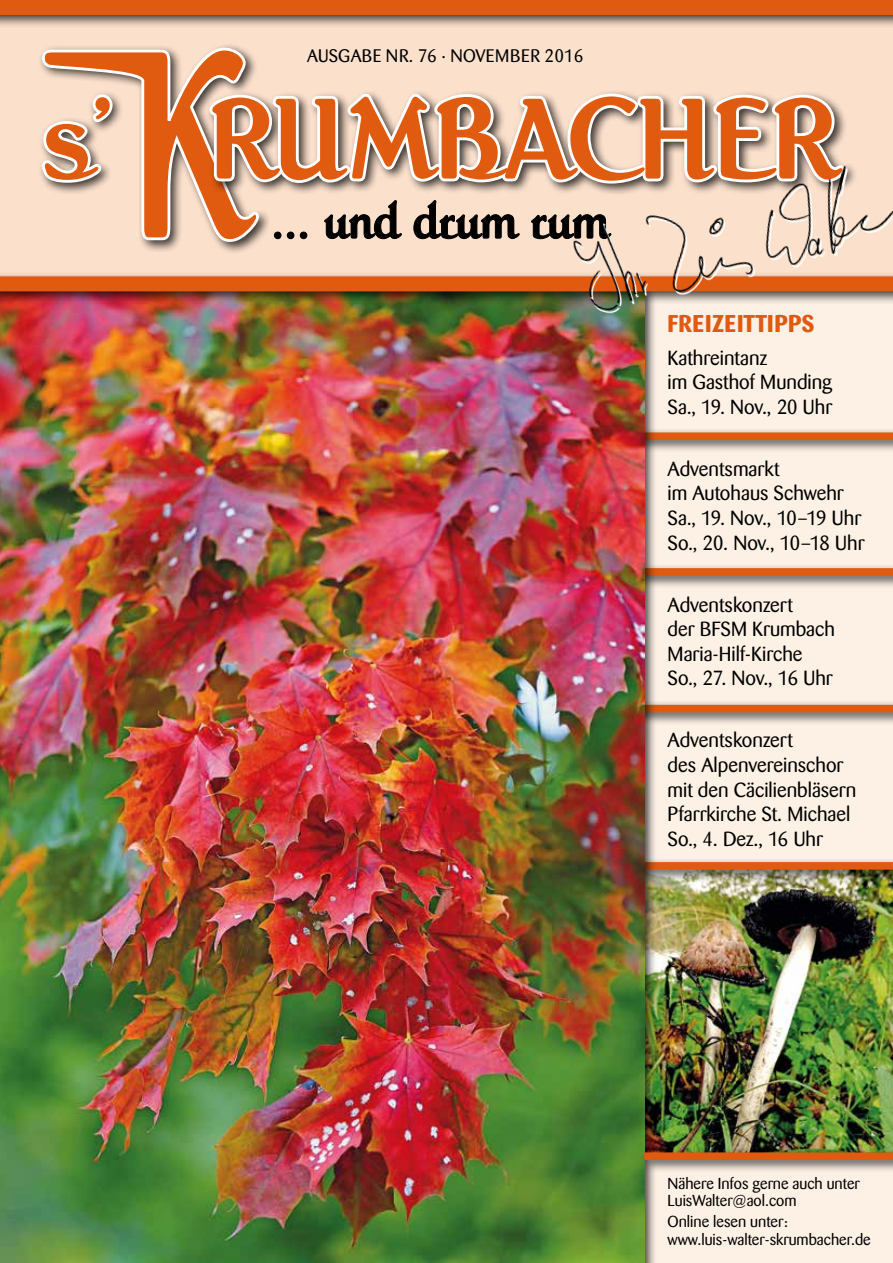
<style>
.page{position:relative;width:893px;height:1263px;background:#fff}
.page>*{position:absolute;margin:0;border:0;box-sizing:border-box;transform-origin:0 0}
.t1{font:119.7px "Roman Script D";letter-spacing:.005em;color:#e05a10}
.t2{font:51.3px "Roman Script D";letter-spacing:.01em;color:#000}
.t3{font:700 24px "Barmeno";letter-spacing:.02em;color:#e05a10}
.t4{font:20.25px/24.6px "Barmeno";color:#000}
.t5{font:18px "Barmeno";letter-spacing:.02em;color:#000}
.t6{font:15.75px/17.2px "Barmeno";color:#000}
</style>
<div class="page">
<div style="left:0;top:267px;width:893px;height:996px;background:#fdf1e6"></div>
<div style="left:620px;top:700px;width:273px;height:25px;background:#000;opacity:.75"></div>
<div style="left:625px;top:705px;width:268px;height:7px;background:#e05a10"></div>
<img style="left:658px;top:883px;width:235px;height:265px">
<div style="left:625px;top:857px;width:268px;height:26px;background:#000;opacity:.75"></div>
<div style="left:629px;top:862px;width:264px;height:8px;background:#e05a10"></div>
<div style="left:620px;top:428px;width:273px;height:25px;background:#000;opacity:.75"></div>
<div style="left:625px;top:432px;width:268px;height:8px;background:#e05a10"></div>
<div style="left:620px;top:563px;width:273px;height:26px;background:#000;opacity:.75"></div>
<div style="left:625px;top:568px;width:268px;height:8px;background:#e05a10"></div>
<img style="left:0;top:305px;width:644px;height:958px">
<div style="left:0;top:0;width:893px;height:286px;background:#fbe0cc"></div>
<div style="left:0;top:0;width:893px;height:28px;background:#000;opacity:.75"></div>
<div style="left:0;top:0;width:893px;height:15px;background:#e05a10"></div>
<div style="left:0;top:272px;width:893px;height:33px;background:#000;opacity:.75"></div>
<div style="left:0;top:276px;width:893px;height:15px;background:#e05a10"></div>
<div style="left:38px;top:43px;width:233px;height:211px;background:#000;opacity:.75"></div>
<svg style="left:39px;top:46px;width:503px;height:197px"></svg>
<img style="left:542px;top:92px;width:351px;height:294px">
<div style="left:639px;top:1148px;width:254px;height:25px;background:#000;opacity:.75"></div>
<div style="left:644px;top:1152px;width:249px;height:8px;background:#e05a10"></div>
<p class="t5" style="left:307px;top:46px;width:278px">AUSGABE NR. 76 · NOVEMBER 2016</p>
<h1 class="t1" style="left:43px;top:69px;width:796px">s’ RUMBACHER</h1>
<h2 class="t2" style="left:271px;top:191px;width:339px">… und drum rum</h2>
<p class="t3" style="left:668px;top:309px;width:148px">FREIZEITTIPPS</p>
<p class="t4" style="left:668px;top:346px;width:166px">Kathreintanz<br>im Gasthof Munding<br>Sa., 19. Nov., 20 Uhr</p>
<p class="t4" style="left:668px;top:457px;width:198px">Adventsmarkt<br>im Autohaus Schwehr<br>Sa., 19. Nov., 10–19 Uhr<br>So., 20. Nov., 10–18 Uhr</p>
<p class="t4" style="left:668px;top:592px;width:169px">Adventskonzert<br>der BFSM Krumbach<br>Maria-Hilf-Kirche<br>So., 27. Nov., 16 Uhr</p>
<p class="t4" style="left:668px;top:728px;width:190px">Adventskonzert<br>des Alpenvereinschor mit den Cäcilienbläsern<br>Pfarrkirche St. Michael<br>So., 4. Dez., 16 Uhr</p>
<p class="t6" style="left:668px;top:1175px;width:194px">Nähere Infos gerne auch unter<br>LuisWalter@aol.com</p>
<p class="t6" style="left:668px;top:1213px;width:205px">Online lesen unter: www.luis-walter-skrumbacher.de</p>
</div>
